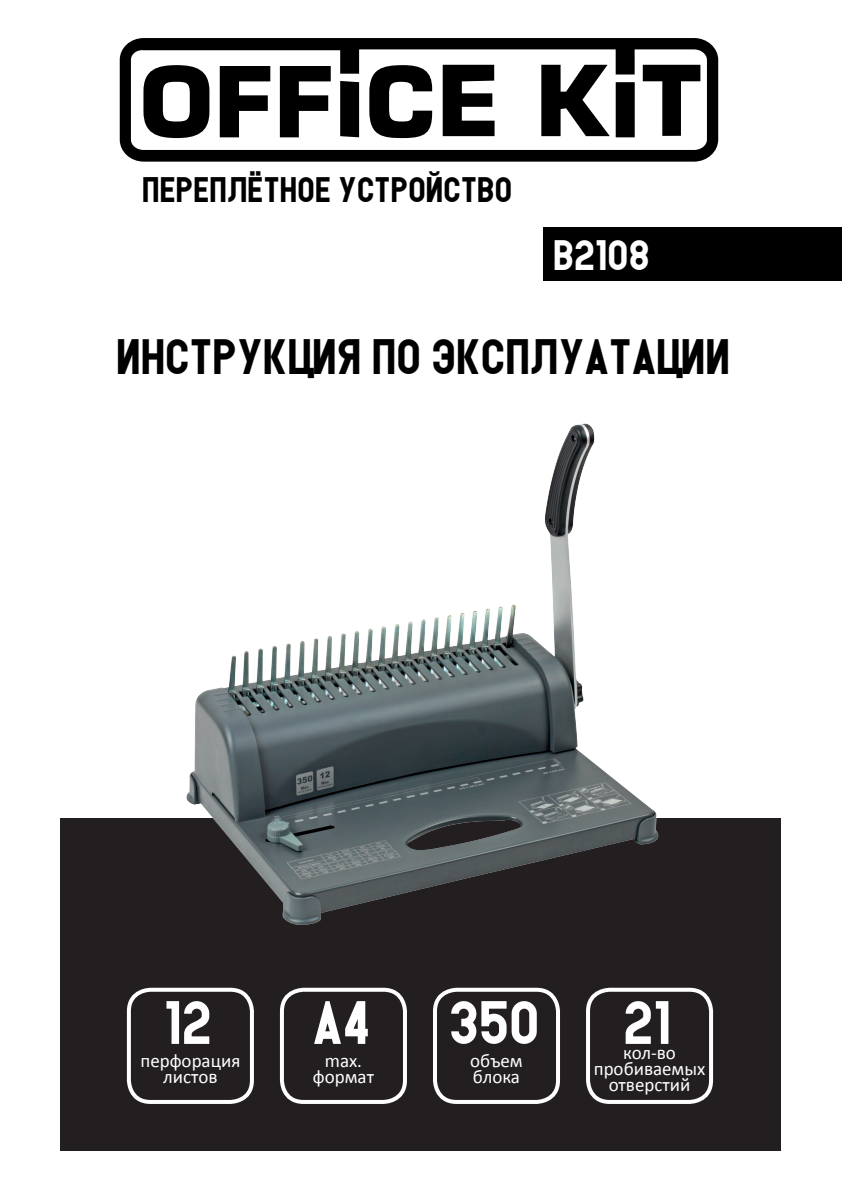
<style>
.page{position:relative;width:842px;height:1191px;background:#fff}
.page>*{position:absolute;margin:0;border:0;box-sizing:border-box;transform-origin:0 0}
.t1{font:51.6px "Torque Sense RU Sby Daymarius";color:#fff}
.t2{font:42px "Torque Sense RU Sby Daymarius";color:#000001}
.t3{font:36px "Torque Sense RU Sby Daymarius";color:#fff}
.t4{font:30px "Torque Sense RU Sby Daymarius";color:#000001}
.t5{font:19px/16px "Calibri";color:#fff;text-align:center}
</style>
<div class="page">
<div style="left:543px;top:227px;width:299px;height:53px;background:#000001"></div>
<div style="left:61px;top:818px;width:720px;height:332px;background:#231f20"></div>
<div style="left:127px;top:987px;width:127px;height:117px;border:4px solid #fff;border-radius:22px"></div>
<div style="left:586px;top:987px;width:127px;height:117px;border:4px solid #fff;border-radius:22px"></div>
<svg style="left:120px;top:38px;width:598px;height:124px"></svg>
<img style="left:152px;top:423px;width:538px;height:681px">
<h3 class="t4" style="left:143px;top:172px;width:372px">переплётное устройство</h3>
<h3 class="t3" style="left:555px;top:236px;width:98px">B2108</h3>
<h2 class="t2" style="left:118px;top:330px;width:615px">инструкция по эксплуатации</h2>
<h1 class="t1" style="left:166px;top:996px;width:49px">12</h1>
<h1 class="t1" style="left:315px;top:991px;width:59px">А4</h1>
<h1 class="t1" style="left:451px;top:996px;width:92px">350</h1>
<h1 class="t1" style="left:625px;top:996px;width:49px">21</h1>
<p class="t5" style="left:140px;top:1053px;width:101px">перфорация листов</p>
<p class="t5" style="left:313px;top:1052px;width:63px">max. формат</p>
<p class="t5" style="left:470px;top:1053px;width:54px;text-align:left">объем блока</p>
<p class="t5" style="left:594px;top:1045px;width:113px">кол-во пробиваемых отверстий</p>
</div>
